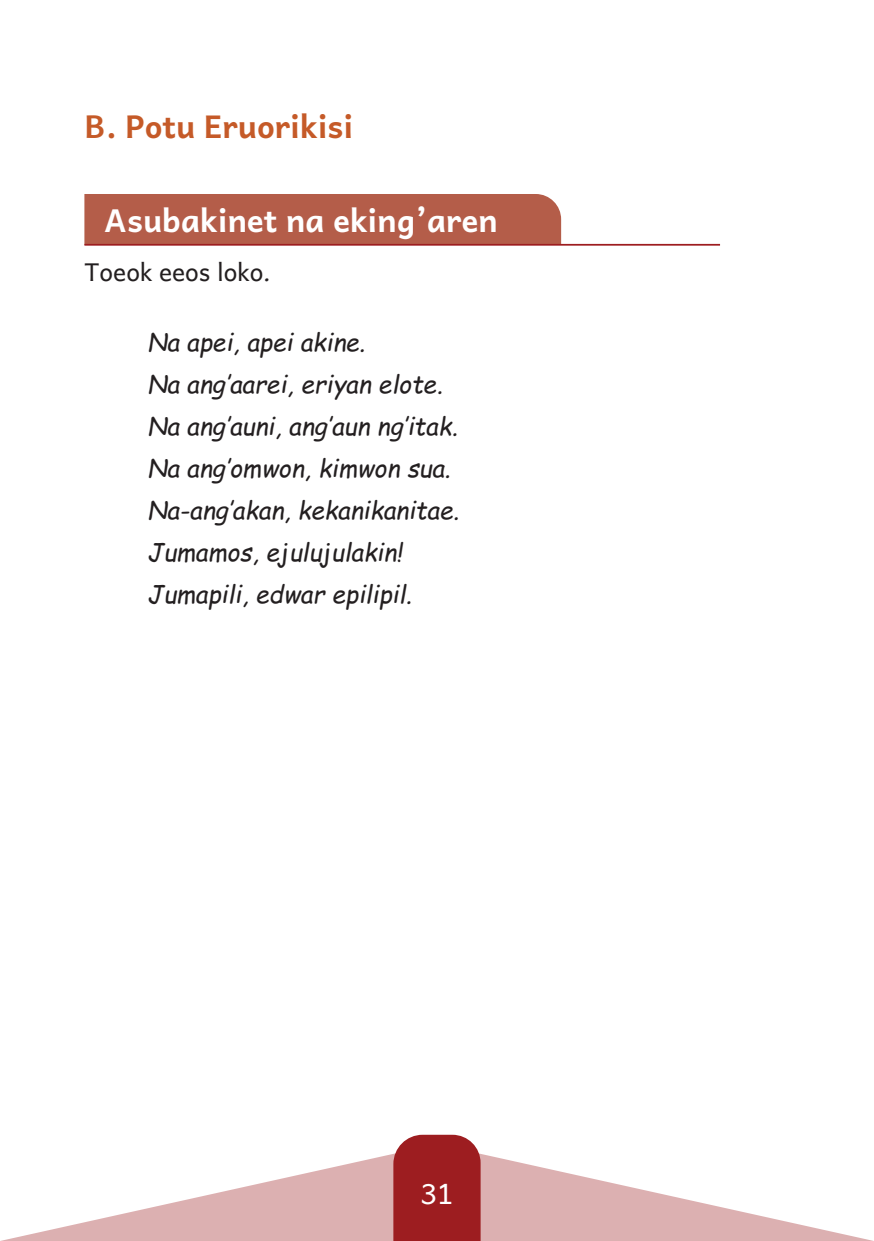
<style>
.page{position:relative;width:874px;height:1241px;background:#fff}
.page>*{position:absolute;margin:0;border:0;box-sizing:border-box;transform-origin:0 0}
.t1{font:700 31.5px "Andika New Basic";color:#fff}
.t2{font:700 31.5px "Andika New Basic";color:#c55a28}
.t3{font:28px "Andika";color:#fff}
.t4{font:italic 24.5px/42px "Comic Sans MS";color:#231f20}
.t5{font:24.5px "Andika New Basic";color:#231f20}
.s1{font-style:italic}
</style>
<div class="page">
<svg style="left:5px;top:1153px;width:864px;height:87px"></svg>
<div style="left:393px;top:1134px;width:87px;height:106px;background:#9d1d20"></div>
<div style="left:84px;top:194px;width:477px;height:50px;background:#b45d49"></div>
<hr style="left:84px;top:244px;width:635px;height:1px;background:#9d1d20">
<p class="t2" style="left:84px;top:97px;width:270px">B. Potu Eruorikisi</p>
<p class="t1" style="left:104px;top:192px;width:395px">Asubakinet na eking’aren</p>
<p class="t5" style="left:84px;top:249px;width:188px">Toeok eeos loko<span class="s1">.</span></p>
<p class="t4" style="left:147px;top:320px;width:313px">Na apei, apei akine.<br>Na ang’aarei, eriyan elote.<br>Na ang’auni, ang’aun ng’itak.<br>Na ang’omwon, kimwon sua.<br>Na-ang’akan, kekanikanitae.<br>Jumamos, ejulujulakin!<br>Jumapili, edwar epilipil.</p>
<p class="t3" style="left:420px;top:1177px;width:34px">31</p>
</div>
